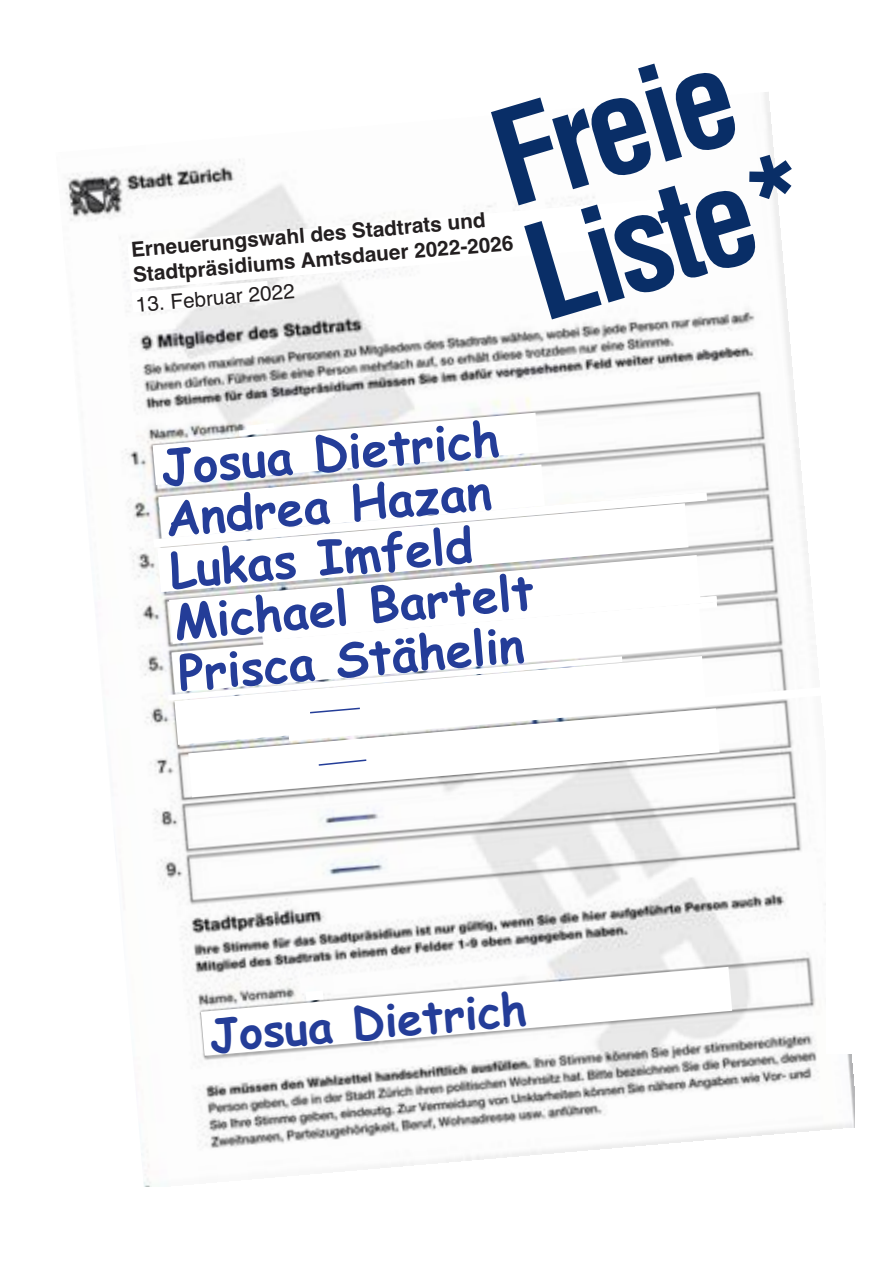
<style>
.page{position:relative;width:893px;height:1263px;background:#fff}
.page>*{position:absolute;margin:0;border:0;box-sizing:border-box;transform-origin:0 0}
.t1{font:700 condensed 129.75px/118.9px "Helvetica";color:#092e67}
.t2{font:700 48px/51.8px "Comic Sans MS";color:#243d98}
.t3{font:700 45px "Comic Sans MS";color:#243d98}
.t4{font:700 20.85px/24.9px "Helvetica";color:#231f20}
.t5{font:20.7px "Helvetica";color:#231f20}
</style>
<div class="page">
<img style="left:66px;top:92px;width:789px;height:1095px">
<div style="left:826px;top:324px;width:63px;height:729px;background:#fff"></div>
<svg style="left:157px;top:552px;width:531px;height:40px"></svg>
<svg style="left:169px;top:555px;width:531px;height:38px"></svg>
<svg style="left:201px;top:967px;width:531px;height:89px"></svg>
<svg style="left:188px;top:746px;width:532px;height:51px"></svg>
<svg style="left:132px;top:290px;width:137px;height:22px"></svg>
<svg style="left:127px;top:197px;width:558px;height:93px"></svg>
<svg style="left:296px;top:985px;width:37px;height:21px"></svg>
<svg style="left:162px;top:593px;width:664px;height:153px"></svg>
<svg style="left:317px;top:758px;width:51px;height:9px"></svg>
<svg style="left:145px;top:413px;width:571px;height:139px"></svg>
<h1 class="t1" style="left:477px;top:106px;width:293px;rotate:-17deg">Freie<br>Liste*</h1>
<p class="t4" style="left:130px;top:238px;width:383px;rotate:-5deg">Erneuerungswahl des Stadtrats und<br>Stadtpräsidiums Amtsdauer 2022-2026</p>
<p class="t5" style="left:135px;top:289px;width:161px;rotate:-5deg">13. Februar 2022</p>
<h2 class="t2" style="left:158px;top:440px;width:363px;rotate:-5deg">Josua Dietrich<br>Andrea Hazan<br>Lukas Imfeld<br>Michael Bartelt<br>Prisca Stähelin</h2>
<h3 class="t3" style="left:206px;top:1003px;width:320px;rotate:-5deg">Josua Dietrich</h3>
</div>
